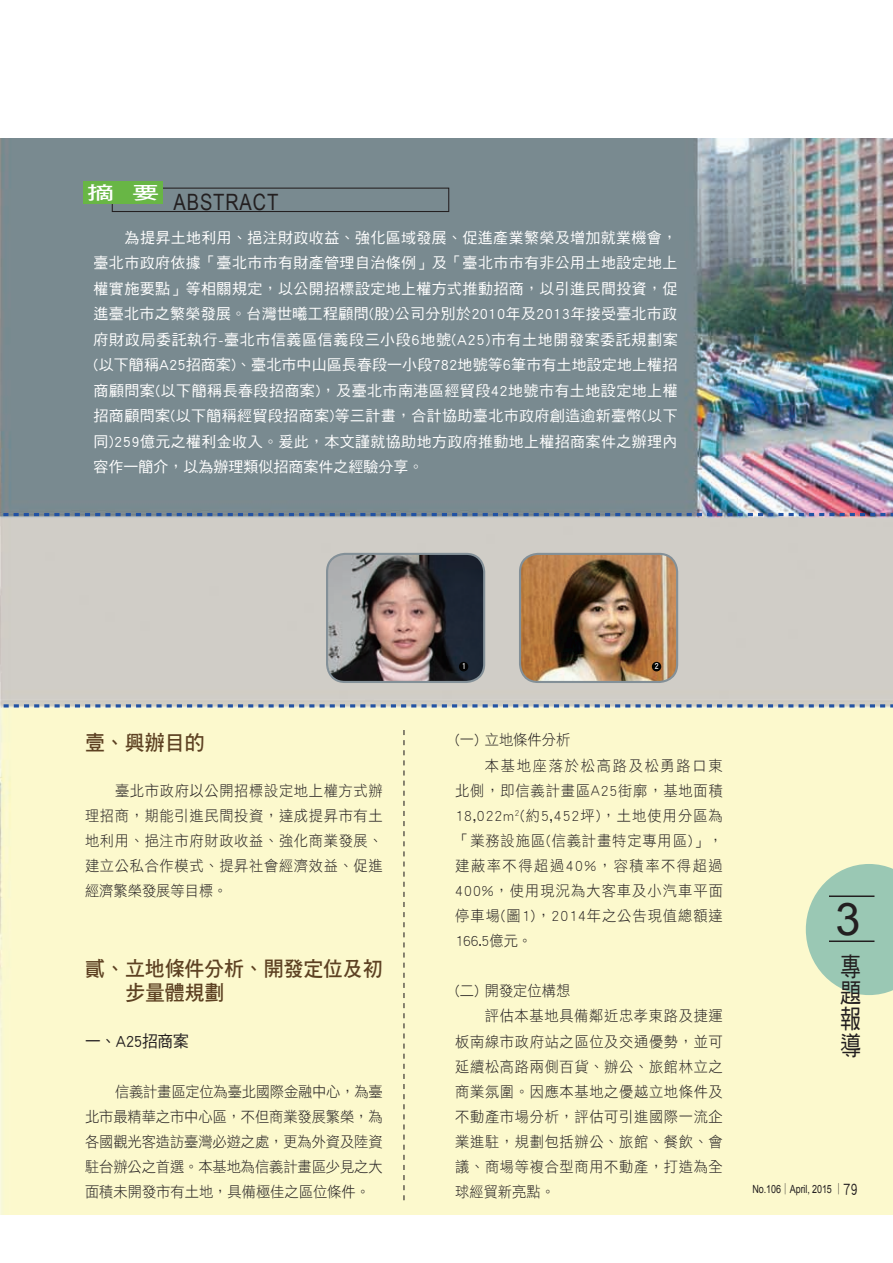
<style>
.page{position:relative;width:893px;height:1263px;background:#fff}
.page>*{position:absolute;margin:0;border:0;box-sizing:border-box;transform-origin:0 0}
.t1{font:45px "Arial";color:#231f20}
.t2{font:26.25px/26.2px "DF Hei Std W5";color:#231f20;text-align:justify;scale:.8 1}
.t3{font:22.5px "Arial Narrow";letter-spacing:.04em;color:#231f20}
.t4{font:21px/24px "DF Hei Std W7";letter-spacing:-.005em;color:#5d4122;scale:.95 1}
.t5{font:18px "DF Hei Std W7";color:#fff;scale:1.5 1}
.t6{font:16.5px "DF Hei Std W5";letter-spacing:-.02em;color:#231f20;scale:.95 1}
.t7{font:15px/25px "DF Hei Std W3";letter-spacing:.045em;color:#231f20;text-align:justify;scale:.95 1}
.t8{font:15px/25.5px "DF Hei Std W5";letter-spacing:.025em;color:#fff;text-align:justify}
.t9{font:15px "DF Hei Std W3";letter-spacing:.075em;color:#231f20;scale:.95 1}
.t10{font:15px "DF Hei Std W3";letter-spacing:.07em;color:#231f20;scale:.95 1}
.t11{font:15px "DF Hei Std W3";letter-spacing:.11em;color:#231f20;scale:.95 1}
.t12{font:15px "DF Hei Std W3";letter-spacing:.12em;color:#231f20;scale:.95 1}
.t13{font:11.25px "Arial";letter-spacing:-.01em;color:#231f20;scale:.8 1}
.t14{font:9px "DF Hei Std W7";color:#fff;scale:.9 1}
.s1{font-family:"Koz Min Pro"}
.s2{font-family:"DF Hei Std W5";font-size:16.8px}
</style>
<div class="page">
<img style="left:0;top:139px;width:893px;height:1076px">
<svg style="left:806px;top:864px;width:87px;height:131px;background:#a9cfb8"></svg>
<hr style="left:829px;top:895px;width:45px;height:2px;background:#231f20">
<hr style="left:829px;top:940px;width:45px;height:2px;background:#231f20">
<div style="left:112px;top:188px;width:337px;height:24px;border:1px solid #231f20"></div>
<div style="left:83px;top:181px;width:79px;height:22px;background:#68b645"></div>
<svg style="left:0;top:513px;width:893px;height:3px;background:#546e9b"></svg>
<svg style="left:0;top:704px;width:893px;height:3px;background:#8398b5"></svg>
<img style="left:327px;top:554px;width:157px;height:128px">
<div style="left:326px;top:553px;width:159px;height:130px;border:2px solid #839098;border-radius:18px"></div>
<img style="left:520px;top:554px;width:157px;height:128px">
<div style="left:519px;top:553px;width:159px;height:130px;border:2px solid #839098;border-radius:18px"></div>
<div style="left:459px;top:662px;width:9px;height:9px;background:#030303;border-radius:50%"></div>
<div style="left:652px;top:662px;width:9px;height:9px;background:#030303;border-radius:50%"></div>
<svg style="left:403px;top:730px;width:1px;height:470px"></svg>
<p class="t5" style="left:87px;top:183px;width:49px">摘 要</p>
<h3 class="t3" style="left:174px;top:185px;width:106px">ABSTRACT</h3>
<p class="t8" style="left:94px;top:224px;width:586px;text-indent:31px">為提昇土地利用、挹注財政收益、強化區域發展、促進產業繁榮及增加就業機會，臺北市政府依據「臺北市市有財產管理自治條例」及「臺北市市有非公用土地設定地上權實施要點」等相關規定，以公開招標設定地上權方式推動招商，以引進民間投資，促進臺北市之繁榮發展。台灣世曦工程顧問(股)公司分別於2010年及2013年接受臺北市政府財政局委託執行-臺北市信義區信義段三小段6地號(A25)市有土地開發案委託規劃案(以下簡稱A25招商案)、臺北市中山區長春段一小段782地號等6筆市有土地設定地上權招商顧問案(以下簡稱長春段招商案)，及臺北市南港區經貿段42地號市有土地設定地上權招商顧問案(以下簡稱經貿段招商案)等三計畫，合計協助臺北市政府創造逾新臺幣(以下同)259億元之權利金收入。爰此，本文謹就協助地方政府推動地上權招商案件之辦理內容作一簡介，以為辦理類似招商案件之經驗分享。</p>
<h3 class="t4" style="left:85px;top:730px;width:128px">壹、興辦目的</h3>
<p class="t7" style="left:85px;top:777px;width:315px;text-indent:30px">臺北市政府以公開招標設定地上權方式辦理招商，期能引進民間投資，達成提昇市有土地利用、挹注市府財政收益、強化商業發展、建立公私合作模式、提昇社會經濟效益、促進經濟繁榮發展等目標。</p>
<h3 class="t4" style="left:125px;top:956px;width:272px;text-indent:-40px">貳、立地條件分析、開發定位及初步量體規劃</h3>
<p class="t6" style="left:85px;top:1032px;width:111px">一、A25招商案</p>
<p class="t7" style="left:85px;top:1078px;width:315px;text-indent:30px">信義計畫區定位為臺北國際金融中心，為臺北市最精華之市中心區，不但商業發展繁榮，為各國觀光客造訪臺灣必遊之處，更為外資及陸資駐台辦公之首選。本基地為信義計畫區少見之大面積未開發市有土地，具備極佳之區位條件。</p>
<p class="t14" style="left:461px;top:661px;width:6px">1</p>
<p class="t14" style="left:654px;top:661px;width:6px">2</p>
<p class="t7" style="left:455px;top:727px;width:123px">(一) 立地條件分析</p>
<p class="t12" style="left:485px;top:757px;width:252px">本基地座落於松高路及松勇路口東</p>
<p class="t7" style="left:455px;top:777px;width:283px">北側，即信義計畫區A25街廓，基地面積</p>
<p class="t9" style="left:455px;top:807px;width:283px">18,022m<sup>2</sup>(約5,452坪)，土地使用分區為</p>
<p class="t7" style="left:455px;top:828px;width:283px">「業務設施區(信義計畫特定專用區)」，</p>
<p class="t11" style="left:455px;top:857px;width:283px">建蔽率不得超過40%，容積率不得超過</p>
<p class="t9" style="left:455px;top:882px;width:283px">400%，使用現況為大客車及小汽車平面</p>
<p class="t10" style="left:455px;top:907px;width:283px">停車場(圖1)，2014年之公告現值總額達</p>
<p class="t7" style="left:455px;top:928px;width:82px">166.5億元。</p>
<p class="t7" style="left:455px;top:978px;width:123px">(二) 開發定位構想</p>
<p class="t7" style="left:485px;top:1003px;width:252px">評估本基地具備鄰近忠孝東路及捷運</p>
<p class="t7" style="left:455px;top:1028px;width:283px">板南線市政府站之區位及交通優勢，並可</p>
<p class="t7" style="left:455px;top:1053px;width:283px">延續松高路兩側百貨、辦公、旅館林立之</p>
<p class="t7" style="left:455px;top:1078px;width:283px">商業氛圍。因應本基地之優越立地條件及</p>
<p class="t7" style="left:455px;top:1103px;width:283px">不動產市場分析，評估可引進國際一流企</p>
<p class="t7" style="left:455px;top:1129px;width:283px">業進駐，規劃包括辦公、旅館、餐飲、會</p>
<p class="t7" style="left:455px;top:1154px;width:283px">議、商場等複合型商用不動產，打造為全</p>
<p class="t7" style="left:455px;top:1179px;width:106px">球經貿新亮點。</p>
<h1 class="t1" style="left:836px;top:890px;width:27px">3</h1>
<h2 class="t2" style="left:840px;top:953px;width:27px">專題報導</h2>
<p class="t13" style="left:752px;top:1182px;width:133px">No.106<span class="s1">│</span>April, 2015 <span class="s1">│</span><span class="s2">79</span></p>
</div>
